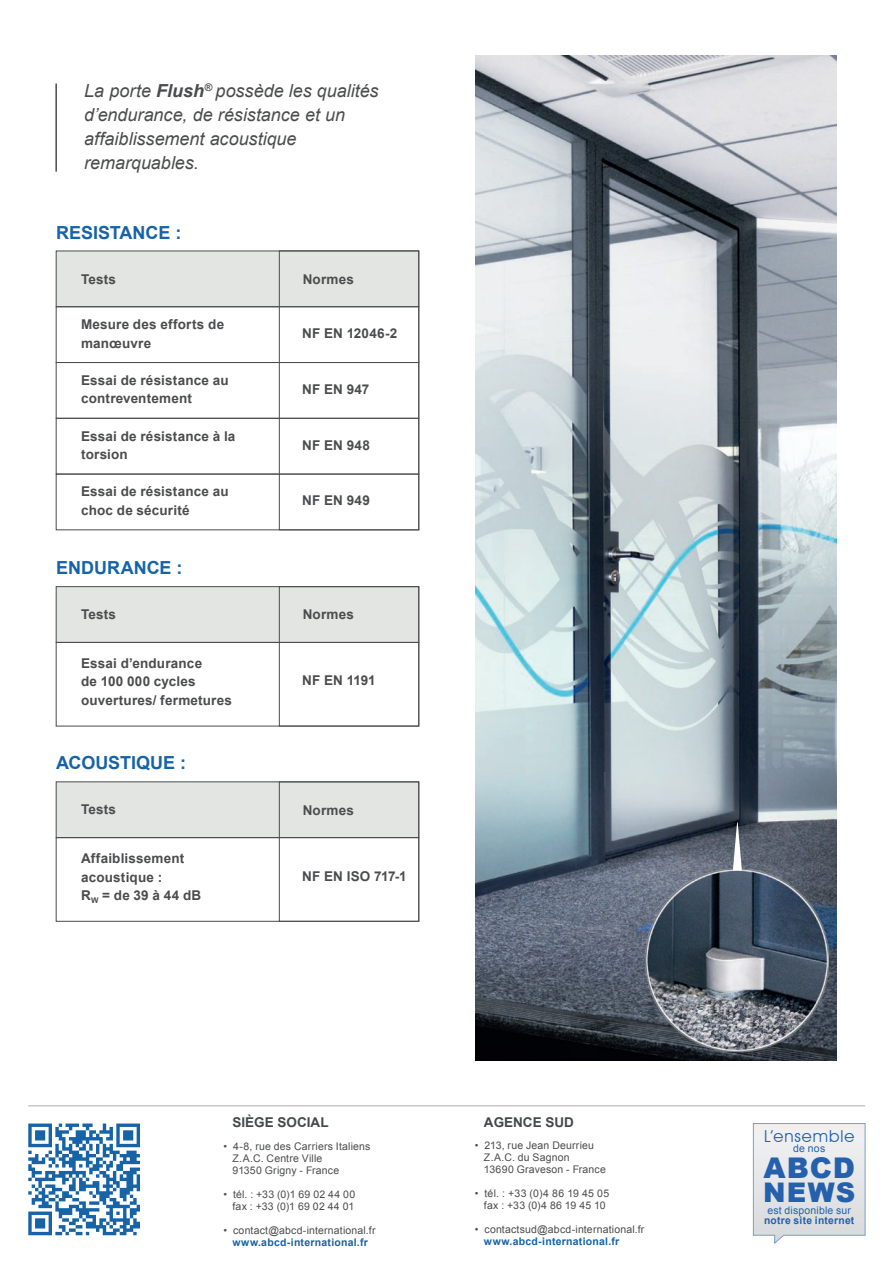
<style>
.page{position:relative;width:893px;height:1263px;background:#fff}
.page>*{position:absolute;margin:0;border:0;box-sizing:border-box;transform-origin:0 0}
.t1{font:900 28.5px "Arial";color:#2460ab}
.t2{font:900 27px "Arial";color:#2460ab}
.t3{font:italic 18px/24px "Arial";color:#4b4c4d}
.t4{font:700 18px "Arial";letter-spacing:-.005em;color:#1663a7}
.t5{font:16.5px "Avant Garde IT Cby BT";letter-spacing:.055em;color:#2460ab}
.t6{font:700 13.5px/18.6px "Arial";letter-spacing:.015em;color:#4b4c4d}
.t7{font:700 13.5px "Arial";color:#44484b}
.t8{font:10.5px/12px "Arial";letter-spacing:.02em;color:#4b4c4d}
.t9{font:700 10.5px "Arial";letter-spacing:.025em;color:#1663a7}
.t10{font:10.5px "Arial";letter-spacing:.015em;color:#2460ab}
.t11{font:700 10.5px "Arial";letter-spacing:.02em;color:#2460ab}
.s1{font-weight:700}
</style>
<div class="page">
<img style="left:475px;top:56px;width:362px;height:1005px">
<hr style="left:55px;top:84px;width:2px;height:88px;background:#4b4c4d">
<div style="left:56px;top:251px;width:363px;height:56px;background:#e3e5e3"></div>
<div style="left:56px;top:306px;width:363px;height:57px;border:1px solid #4b4c4d"></div>
<div style="left:56px;top:362px;width:363px;height:57px;border:1px solid #4b4c4d"></div>
<div style="left:56px;top:418px;width:363px;height:56px;border:1px solid #4b4c4d"></div>
<div style="left:56px;top:474px;width:363px;height:56px;border:1px solid #4b4c4d"></div>
<div style="left:279px;top:250px;width:140px;height:280px;border:1px solid #4b4c4d"></div>
<div style="left:56px;top:586px;width:363px;height:57px;background:#e3e5e3;border:1px solid #4b4c4d"></div>
<div style="left:56px;top:642px;width:363px;height:84px;border:1px solid #4b4c4d"></div>
<div style="left:279px;top:586px;width:140px;height:140px;border:1px solid #4b4c4d"></div>
<div style="left:56px;top:781px;width:363px;height:57px;background:#e3e5e3"></div>
<div style="left:56px;top:837px;width:363px;height:85px;border:1px solid #4b4c4d"></div>
<div style="left:279px;top:781px;width:140px;height:141px;border:1px solid #4b4c4d"></div>
<img style="left:646px;top:869px;width:182px;height:183px">
<svg style="left:733px;top:822px;width:9px;height:48px"></svg>
<svg style="left:28px;top:1124px;width:112px;height:111px"></svg>
<hr style="left:28px;top:1105px;width:837px;height:1px;background:#acadb1">
<svg style="left:753px;top:1123px;width:112px;height:121px"></svg>
<h3 class="t3" style="left:84px;top:79px;width:296px">La porte <span class="s1">Flush</span><sup>®</sup> possède les qualités d’endurance, de résistance et un affaiblissement acoustique remarquables.</h3>
<h3 class="t4" style="left:56px;top:220px;width:127px">RESISTANCE :</h3>
<p class="t6" style="left:81px;top:270px;width:37px">Tests</p>
<p class="t6" style="left:303px;top:270px;width:53px">Normes</p>
<p class="t6" style="left:81px;top:315px;width:145px">Mesure des efforts de manœuvre</p>
<p class="t6" style="left:81px;top:371px;width:149px">Essai de résistance au contreventement</p>
<p class="t6" style="left:81px;top:427px;width:156px">Essai de résistance à la torsion</p>
<p class="t6" style="left:81px;top:483px;width:149px">Essai de résistance au choc de sécurité</p>
<h3 class="t4" style="left:56px;top:556px;width:128px">ENDURANCE :</h3>
<p class="t6" style="left:302px;top:324px;width:97px">NF EN 12046-2</p>
<p class="t6" style="left:302px;top:380px;width:69px">NF EN 947</p>
<p class="t6" style="left:302px;top:436px;width:69px">NF EN 948</p>
<p class="t6" style="left:302px;top:492px;width:69px">NF EN 949</p>
<p class="t6" style="left:81px;top:606px;width:37px">Tests</p>
<p class="t6" style="left:303px;top:606px;width:53px">Normes</p>
<p class="t6" style="left:81px;top:654px;width:152px">Essai d’endurance<br>de 100 000 cycles ouvertures/ fermetures</p>
<h3 class="t4" style="left:56px;top:751px;width:131px">ACOUSTIQUE :</h3>
<p class="t6" style="left:302px;top:672px;width:75px">NF EN 1191</p>
<p class="t6" style="left:81px;top:801px;width:37px">Tests</p>
<p class="t6" style="left:303px;top:801px;width:53px">Normes</p>
<p class="t6" style="left:81px;top:849px;width:122px">Affaiblissement acoustique :<br>R<sub>W</sub> = de 39 à 44 dB</p>
<p class="t6" style="left:302px;top:867px;width:106px">NF EN ISO 717-1</p>
<p class="t7" style="left:233px;top:1113px;width:98px">SIÈGE SOCIAL</p>
<p class="t8" style="left:233px;top:1140px;width:139px;text-indent:-9px">• 4-8, rue des Carriers Italiens<br>Z.A.C. Centre Ville<br>91350 Grigny - France</p>
<p class="t8" style="left:224px;top:1188px;width:133px;text-align:right">• tél. : +33 (0)1 69 02 44 00 fax : +33 (0)1 69 02 44 01</p>
<p class="t8" style="left:224px;top:1224px;width:153px">• contact@abcd-international.fr</p>
<p class="t9" style="left:233px;top:1235px;width:137px">www.abcd-international.fr</p>
<p class="t7" style="left:484px;top:1113px;width:92px">AGENCE SUD</p>
<p class="t8" style="left:484px;top:1139px;width:124px;text-indent:-9px">• 213, rue Jean Deurrieu<br>Z.A.C. du Sagnon<br>13690 Graveson - France</p>
<p class="t8" style="left:475px;top:1187px;width:136px;text-align:center">• tél. : +33 (0)4 86 19 45 05 fax : +33 (0)4 86 19 45 10</p>
<p class="t8" style="left:475px;top:1223px;width:171px">• contactsud@abcd-international.fr</p>
<p class="t9" style="left:484px;top:1234px;width:137px">www.abcd-international.fr</p>
<p class="t5" style="left:764px;top:1126px;width:92px">L’ensemble</p>
<p class="t10" style="left:793px;top:1142px;width:34px">de nos</p>
<h1 class="t1" style="left:763px;top:1147px;width:93px">ABCD</h1>
<h2 class="t2" style="left:763px;top:1173px;width:93px">NEWS</h2>
<p class="t10" style="left:767px;top:1203px;width:85px">est disponible sur</p>
<p class="t11" style="left:764px;top:1214px;width:92px">notre site internet</p>
</div>
